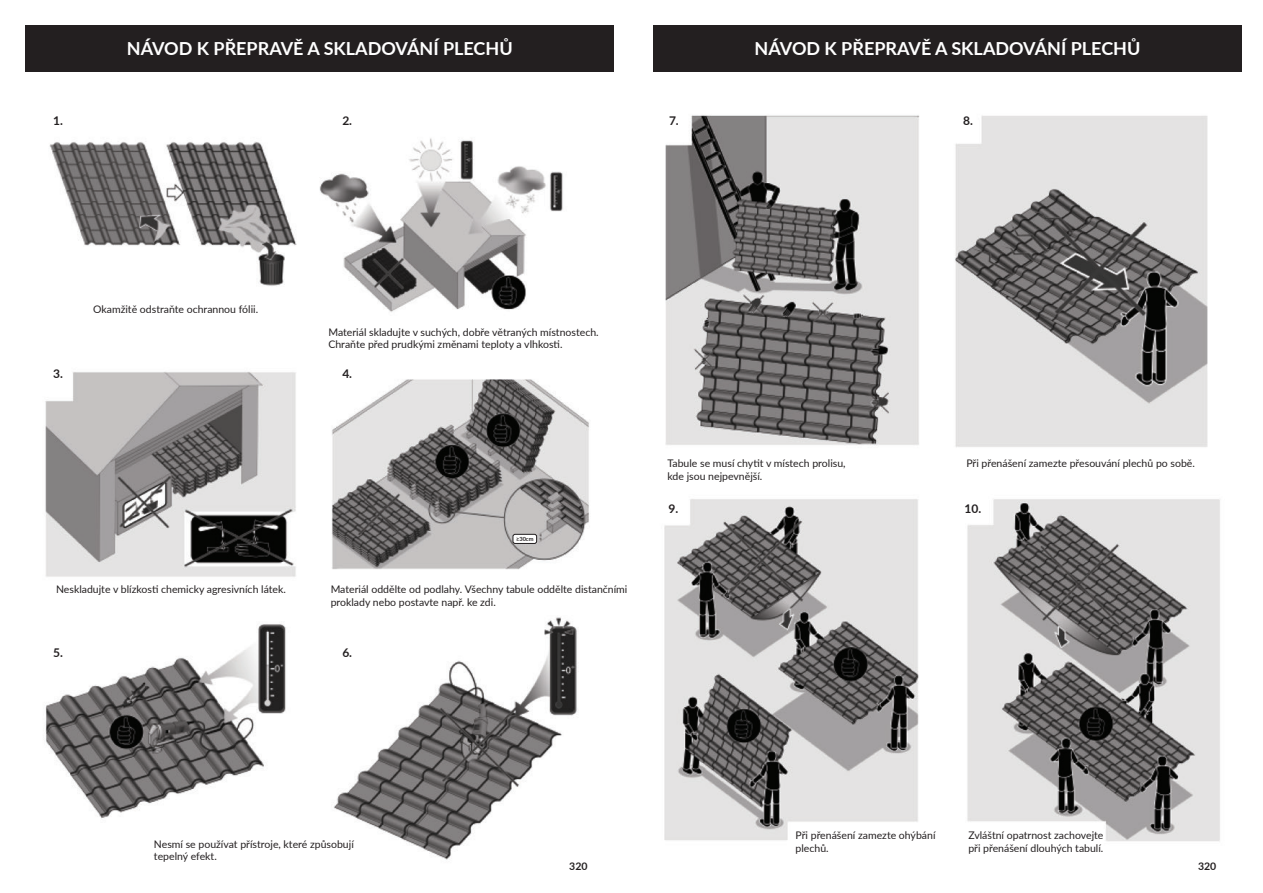
<style>
.page{position:relative;width:1263px;height:893px;background:#fff}
.page>*{position:absolute;margin:0;border:0;box-sizing:border-box;transform-origin:0 0}
.t1{font:700 18px "Lato";color:#fff}
.t2{font:700 12px "Lato";color:#231f20}
.t3{font:10.5px/12.6px "Lato";color:#231f20}
.t4{font:700 10.5px "Lato";color:#231f20}
.t5{font:700 5.7px "Lato";color:#231f20}
</style>
<div class="page">
<img style="left:25px;top:25px;width:1195px;height:835px">
<div style="left:26px;top:25px;width:588px;height:47px;background:#231f20"></div>
<div style="left:653px;top:25px;width:589px;height:47px;background:#231f20"></div>
<div style="left:513px;top:534px;width:24px;height:9px;background:#fff;border-radius:2px"></div>
<div style="left:513px;top:534px;width:24px;height:10px;border:1px solid #231f20;border-radius:2px"></div>
<h1 class="t1" style="left:127px;top:35px;width:387px">NÁVOD K PŘEPRAVĚ A SKLADOVÁNÍ PLECHŮ</h1>
<h1 class="t1" style="left:755px;top:35px;width:387px">NÁVOD K PŘEPRAVĚ A SKLADOVÁNÍ PLECHŮ</h1>
<p class="t2" style="left:53px;top:112px;width:11px">1.</p>
<p class="t2" style="left:342px;top:112px;width:11px">2.</p>
<p class="t2" style="left:669px;top:112px;width:11px">7.</p>
<p class="t2" style="left:963px;top:112px;width:11px">8.</p>
<p class="t3" style="left:93px;top:302px;width:167px">Okamžitě odstraňte ochrannou fólii.</p>
<p class="t3" style="left:328px;top:325px;width:272px">Materiál skladujte v suchých, dobře větraných místnostech.<br>Chraňte před prudkými změnami teploty a vlhkosti.</p>
<p class="t2" style="left:53px;top:365px;width:11px">3.</p>
<p class="t2" style="left:342px;top:365px;width:11px">4.</p>
<p class="t5" style="left:516px;top:534px;width:19px">≥30cm</p>
<p class="t3" style="left:56px;top:583px;width:231px">Neskladujte v blízkosti chemicky agresivních látek.</p>
<p class="t3" style="left:331px;top:583px;width:298px">Materiál oddělte od podlahy. Všechny tabule oddělte distančními proklady nebo postavte např. ke zdi.</p>
<p class="t2" style="left:53px;top:644px;width:11px">5.</p>
<p class="t2" style="left:342px;top:644px;width:11px">6.</p>
<p class="t3" style="left:667px;top:457px;width:180px">Tabule se musí chytit v místech prolisu, kde jsou nejpevnější.</p>
<p class="t3" style="left:966px;top:457px;width:230px">Při přenášení zamezte přesouvání plechů po sobě.</p>
<p class="t2" style="left:668px;top:499px;width:11px">9.</p>
<p class="t2" style="left:964px;top:499px;width:18px">10.</p>
<p class="t3" style="left:796px;top:828px;width:141px">Při přenášení zamezte ohýbání</p>
<p class="t3" style="left:968px;top:829px;width:137px">Zvláštní opatrnost zachovejte při přenášení dlouhých tabulí.</p>
<p class="t3" style="left:154px;top:837px;width:201px">Nesmí se používat přístroje, které způsobují</p>
<p class="t3" style="left:796px;top:841px;width:35px">plechů.</p>
<p class="t3" style="left:154px;top:850px;width:64px">tepelný efekt.</p>
<p class="t4" style="left:569px;top:859px;width:20px">320</p>
<p class="t4" style="left:1198px;top:859px;width:20px">320</p>
</div>
